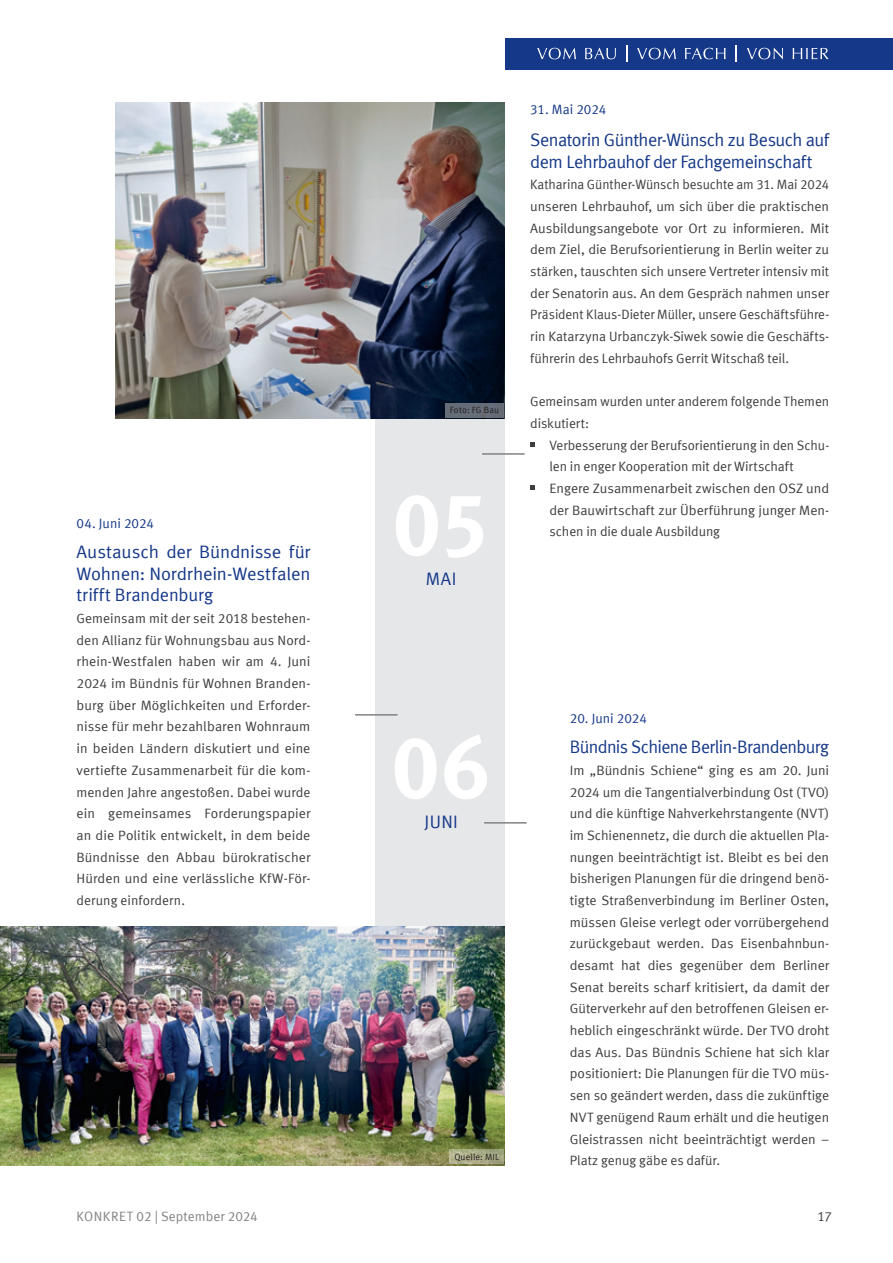
<style>
.page{position:relative;width:893px;height:1263px;background:#fff}
.page>*{position:absolute;margin:0;border:0;box-sizing:border-box;transform-origin:0 0}
.Fließtext{font:88.5px "Meta Bold LF";color:#fff}
.Fließtext-2{font:18px/21.8px "Meta Normal LF";letter-spacing:-.025em;color:#153888}
.Fließtext-3{font:13.5px/21.8px "Meta Normal LF";color:#3e3e3f;text-align:justify}
.Fließtext-4{font:13.5px "Meta Normal LF";letter-spacing:.005em;color:#153888}
.t1{font:13.5px "Meta Normal LF";letter-spacing:.01em;color:#808285}
.Fließtext-5{font:9px "Meta Normal LF";letter-spacing:.025em;color:#231f20}
</style>
<div class="page">
<svg style="left:530px;top:442px;width:5px;height:4px"></svg>
<svg style="left:530px;top:485px;width:5px;height:5px"></svg>
<div style="left:375px;top:102px;width:130px;height:1063px;background:#e6e7e9"></div>
<img style="left:0;top:927px;width:505px;height:238px">
<hr style="left:482px;top:453px;width:43px;height:2px;background:#808285">
<hr style="left:484px;top:822px;width:43px;height:2px;background:#808285">
<hr style="left:355px;top:714px;width:43px;height:2px;background:#808285">
<svg style="left:449px;top:1149px;width:55px;height:15px"></svg>
<img style="left:116px;top:102px;width:389px;height:316px">
<div style="left:446px;top:403px;width:58px;height:14px;background:#656c77"></div>
<div style="left:505px;top:38px;width:388px;height:32px;background:#153888"></div>
<svg style="left:736px;top:45px;width:1px;height:17px"></svg>
<svg style="left:626px;top:45px;width:1px;height:17px"></svg>
<svg style="left:747px;top:48px;width:82px;height:11px"></svg>
<svg style="left:637px;top:48px;width:89px;height:11px"></svg>
<svg style="left:537px;top:48px;width:79px;height:11px"></svg>
<p class="Fließtext-4" style="left:77px;top:515px;width:79px">04. Juni 2024</p>
<p class="Fließtext-2" style="left:77px;top:541px;width:235px;text-align:justify">Austausch der Bündnisse für Wohnen: Nordrhein-Westfalen trifft Brandenburg</p>
<p class="Fließtext-3" style="left:77px;top:607px;width:235px">Gemeinsam mit der seit 2018 bestehen&shy;den Allianz für Wohnungsbau aus Nord&shy;rhein-Westfalen haben wir am 4. Juni 2024 im Bündnis für Wohnen Branden&shy;burg über Möglichkeiten und Erforder&shy;nisse für mehr bezahlbaren Wohnraum in beiden Ländern diskutiert und eine vertiefte Zusammenarbeit für die kom&shy;menden Jahre angestoßen. Dabei wurde ein gemeinsames Forderungspapier an die Politik entwickelt, in dem beide Bündnisse den Abbau bürokratischer Hürden und eine verlässliche KfW-För&shy;derung einfordern.</p>
<p class="Fließtext-5" style="left:450px;top:405px;width:51px">Foto: FG Bau</p>
<p class="Fließtext" style="left:392px;top:472px;width:99px">05</p>
<p class="Fließtext-2" style="left:426px;top:568px;width:32px">MAI</p>
<p class="Fließtext-4" style="left:530px;top:102px;width:78px">31. Mai 2024</p>
<p class="Fließtext-2" style="left:530px;top:129px;width:300px">Senatorin Günther-Wünsch zu Besuch auf dem Lehrbauhof der Fachgemeinschaft</p>
<p class="Fließtext-3" style="left:530px;top:174px;width:300px">Katharina Günther-Wünsch besuchte am 31. Mai 2024 unseren Lehrbauhof, um sich über die praktischen Ausbildungsangebote vor Ort zu informieren. Mit dem Ziel, die Berufsorientierung in Berlin weiter zu stärken, tauschten sich unsere Vertreter intensiv mit der Senatorin aus. An dem Gespräch nahmen unser Präsident Klaus-Dieter Müller, unsere Geschäftsführe&shy;rin Katarzyna Urbanczyk-Siwek sowie die Geschäfts&shy;führerin des Lehrbauhofs Gerrit Witschaß teil.</p>
<p class="Fließtext-3" style="left:530px;top:390px;width:300px">Gemeinsam wurden unter anderem folgende Themen diskutiert:</p>
<p class="Fließtext-3" style="left:549px;top:434px;width:281px">Verbesserung der Berufsorientierung in den Schu&shy;len in enger Kooperation mit der Wirtschaft</p>
<p class="Fließtext-3" style="left:549px;top:477px;width:281px">Engere Zusammenarbeit zwischen den OSZ und der Bauwirtschaft zur Überführung junger Men&shy;schen in die duale Ausbildung</p>
<p class="Fließtext" style="left:391px;top:715px;width:101px">06</p>
<p class="Fließtext-2" style="left:425px;top:811px;width:35px">JUNI</p>
<p class="Fließtext-5" style="left:454px;top:1151px;width:46px">Quelle: MIL</p>
<p class="Fließtext-4" style="left:570px;top:710px;width:79px">20. Juni 2024</p>
<p class="Fließtext-2" style="left:570px;top:736px;width:261px">Bündnis Schiene Berlin-Brandenburg</p>
<p class="Fließtext-3" style="left:570px;top:759px;width:261px">Im „Bündnis Schiene“ ging es am 20. Juni 2024 um die Tangentialverbindung Ost (TVO) und die künftige Nahverkehrstangente (NVT) im Schienennetz, die durch die aktuellen Pla&shy;nungen beeinträchtigt ist. Bleibt es bei den bisherigen Planungen für die dringend benö&shy;tigte Straßenverbindung im Berliner Osten, müssen Gleise verlegt oder vorrübergehend zurückgebaut werden. Das Eisenbahnbun&shy;desamt hat dies gegenüber dem Berliner Senat bereits scharf kritisiert, da damit der Güterverkehr auf den betroffenen Gleisen er&shy;heblich eingeschränkt würde. Der TVO droht das Aus. Das Bündnis Schiene hat sich klar positioniert: Die Planungen für die TVO müs&shy;sen so geändert werden, dass die zukünftige NVT genügend Raum erhält und die heutigen Gleistrassen nicht beeinträchtigt werden – Platz genug gäbe es dafür.</p>
<p class="t1" style="left:77px;top:1209px;width:183px">KONKRET 02 | September 2024</p>
<p class="Fließtext-3" style="left:817px;top:1205px;width:16px">17</p>
</div>
